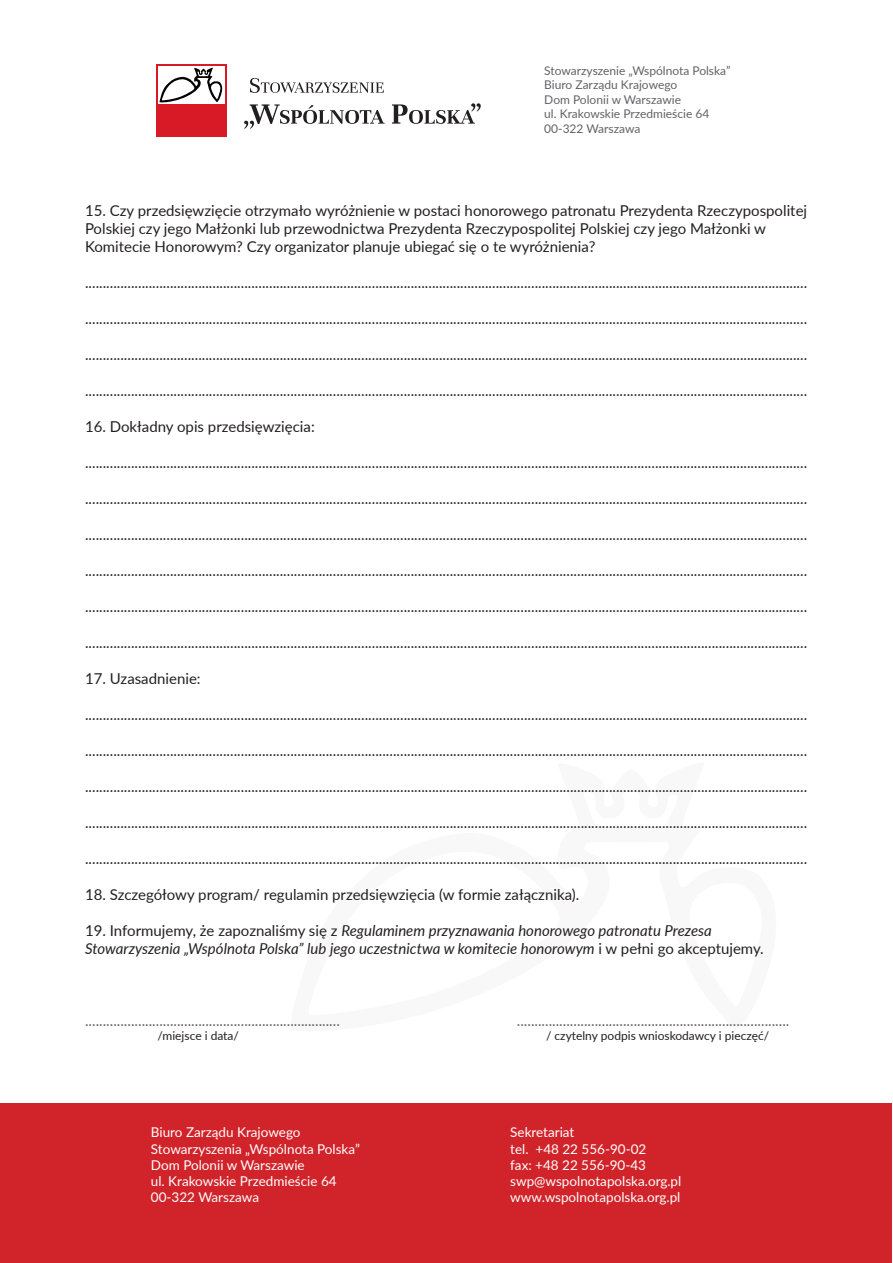
<style>
.page{position:relative;width:893px;height:1263px;background:#fff}
.page>*{position:absolute;margin:0;border:0;box-sizing:border-box;transform-origin:0 0}
.t1{font:15px/18px "Lato";color:#231f20}
.t2{font:italic 15px/18px "Lato";color:#231f20}
.t3{font:15px "Lato";color:#636366}
.t4{font:13.5px/16.2px "Lato";color:#fff}
.t5{font:12px/14.4px "Lato";color:#636366}
.t6{font:12px "Lato";color:#231f20}
.s1{font-style:normal}
</style>
<div class="page">
<div style="left:156px;top:65px;width:71px;height:72px;background:#d71a25"></div>
<div style="left:158px;top:66px;width:67px;height:38px;background:#fff"></div>
<svg style="left:159px;top:68px;width:63px;height:35px"></svg>
<svg style="left:250px;top:78px;width:134px;height:15px"></svg>
<svg style="left:244px;top:104px;width:141px;height:25px"></svg>
<svg style="left:392px;top:103px;width:89px;height:21px"></svg>
<div style="left:1px;top:1103px;width:891px;height:160px;background:#d1232a"></div>
<p class="t5" style="left:544px;top:63px;width:188px">Stowarzyszenie „Wspólnota Polska”<br>Biuro Zarządu Krajowego<br>Dom Polonii w Warszawie<br>ul. Krakowskie Przedmieście 64<br>00-322 Warszawa</p>
<p class="t1" style="left:85px;top:201px;width:724px">15. Czy przedsięwzięcie otrzymało wyróżnienie w postaci honorowego patronatu Prezydenta Rzeczypospolitej<br>Polskiej czy jego Małżonki lub przewodnictwa Prezydenta Rzeczypospolitej Polskiej czy jego Małżonki w<br>Komitecie Honorowym? Czy organizator planuje ubiegać się o te wyróżnienia?</p>
<p class="t1" style="left:85px;top:273px;width:724px">............................................................................................................................................................................................................</p>
<p class="t1" style="left:85px;top:309px;width:724px">............................................................................................................................................................................................................</p>
<p class="t1" style="left:85px;top:345px;width:724px">............................................................................................................................................................................................................</p>
<p class="t1" style="left:85px;top:381px;width:724px">............................................................................................................................................................................................................</p>
<p class="t1" style="left:85px;top:417px;width:231px">16. Dokładny opis przedsięwzięcia:</p>
<p class="t1" style="left:85px;top:453px;width:724px">............................................................................................................................................................................................................</p>
<p class="t1" style="left:85px;top:489px;width:724px">............................................................................................................................................................................................................</p>
<p class="t1" style="left:85px;top:525px;width:724px">............................................................................................................................................................................................................</p>
<p class="t1" style="left:85px;top:561px;width:724px">............................................................................................................................................................................................................</p>
<p class="t1" style="left:85px;top:597px;width:724px">............................................................................................................................................................................................................</p>
<p class="t1" style="left:85px;top:633px;width:724px">............................................................................................................................................................................................................</p>
<p class="t1" style="left:85px;top:669px;width:117px">17. Uzasadnienie:</p>
<p class="t1" style="left:85px;top:705px;width:724px">............................................................................................................................................................................................................</p>
<p class="t1" style="left:85px;top:741px;width:724px">............................................................................................................................................................................................................</p>
<p class="t1" style="left:85px;top:777px;width:724px">............................................................................................................................................................................................................</p>
<p class="t1" style="left:85px;top:813px;width:724px">............................................................................................................................................................................................................</p>
<p class="t1" style="left:85px;top:849px;width:724px">............................................................................................................................................................................................................</p>
<p class="t1" style="left:85px;top:885px;width:496px">18. Szczegółowy program/ regulamin przedsięwzięcia (w formie załącznika).</p>
<p class="t2" style="left:85px;top:921px;width:680px"><span class="s1">19. Informujemy, że zapoznaliśmy się z</span> Regulaminem przyznawania honorowego patronatu Prezesa<br>Stowarzyszenia „Wspólnota Polska” lub jego uczestnictwa w komitecie honorowym <span class="s1">i w pełni go akceptujemy.</span></p>
<p class="t3" style="left:85px;top:1010px;width:256px">........................................................................</p>
<p class="t3" style="left:517px;top:1010px;width:274px">.............................................................................</p>
<p class="t6" style="left:157px;top:1027px;width:83px">/miejsce i data/</p>
<p class="t6" style="left:546px;top:1027px;width:225px">/ czytelny podpis wnioskodawcy i pieczęć/</p>
<p class="t4" style="left:151px;top:1124px;width:210px">Biuro Zarządu Krajowego<br>Stowarzyszenia „Wspólnota Polska”<br>Dom Polonii w Warszawie<br>ul. Krakowskie Przedmieście 64<br>00-322 Warszawa</p>
<p class="t4" style="left:510px;top:1124px;width:173px">Sekretariat<br>tel. +48 22 556-90-02<br>fax: +48 22 556-90-43 swp@wspolnotapolska.org.pl www.wspolnotapolska.org.pl</p>
</div>
